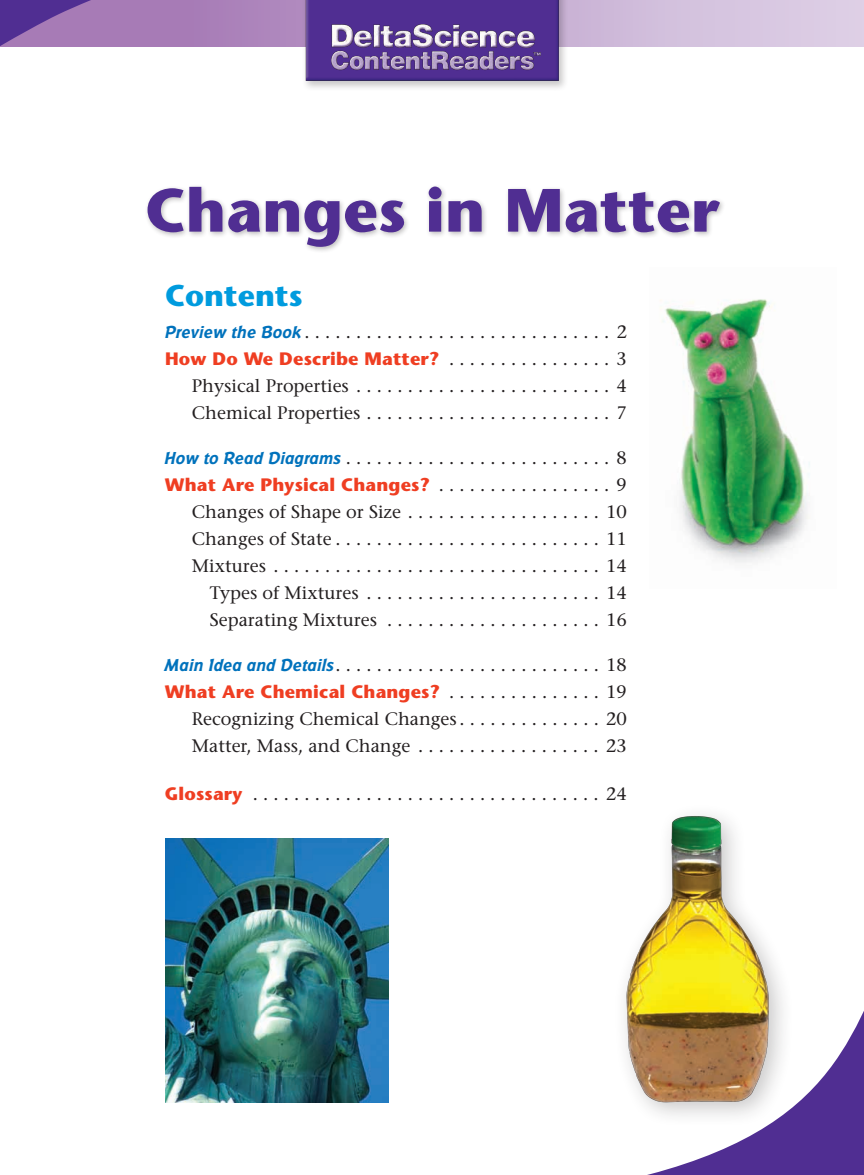
<style>
.page{position:relative;width:864px;height:1175px;background:#fff}
.page>*{position:absolute;margin:0;border:0;box-sizing:border-box;transform-origin:0 0}
.t1{font:700 60.9px "Stone Sans";color:#502e92}
.t2{font:700 30px "Stone Sans";color:#009bde}
.t3{font:18px/27px "Stone Serif";color:#231f20}
.t4{font:700 18px "Stone Sans";letter-spacing:.01em;color:#ef3e22}
.s1{font-family:"Badger";font-weight:700;font-style:italic;color:#0072bc}
.s2{font-family:"Stone Serif";font-weight:400;color:#231f20}
.s3{font-family:"Stone Sans";font-weight:700;color:#ef3e22}
</style>
<div class="page">
<svg style="left:161px;top:0;width:703px;height:46px;background:#c7add2"></svg>
<div style="left:302px;top:0;width:284px;height:104px;background:#231f20;opacity:.25"></div>
<img style="left:300px;top:0;width:265px;height:85px">
<div style="left:331px;top:24px;width:237px;height:75px;background:#502e92;opacity:.8"></div>
<img style="left:319px;top:14px;width:229px;height:67px">
<svg style="left:0;top:0;width:161px;height:46px;background:#8f66ac"></svg>
<svg style="left:651px;top:1011px;width:213px;height:163px;fill:#502e92"></svg>
<img style="left:660px;top:299px;width:150px;height:264px">
<div style="left:612px;top:801px;width:208px;height:358px;background:#231f20;opacity:.25"></div>
<img style="left:618px;top:801px;width:160px;height:308px">
<img style="left:165px;top:838px;width:223px;height:264px">
<div style="left:144px;top:183px;width:720px;height:111px;background:#231f20;opacity:.3"></div>
<h1 class="t1" style="left:145px;top:174px;width:576px">Changes in Matter</h1>
<h2 class="t2" style="left:165px;top:278px;width:139px">Contents</h2>
<p class="t3" style="left:165px;top:318px;width:464px"><span class="s1">Preview the Book</span> . . . . . . . . . . . . . . . . . . . . . . . . . . . . . . 2</p>
<p class="t4" style="left:165px;top:347px;width:463px">How Do We Describe Matter? <span class="s2">. . . . . . . . . . . . . . . . 3</span></p>
<p class="t3" style="left:192px;top:372px;width:437px">Physical Properties . . . . . . . . . . . . . . . . . . . . . . . . . 4<br>Chemical Properties . . . . . . . . . . . . . . . . . . . . . . . . 7</p>
<p class="t3" style="left:165px;top:444px;width:464px"><span class="s1">How to Read Diagrams</span> . . . . . . . . . . . . . . . . . . . . . . . . . . 8</p>
<p class="t4" style="left:165px;top:473px;width:463px">What Are Physical Changes? <span class="s2">. . . . . . . . . . . . . . . . . 9</span></p>
<p class="t3" style="left:192px;top:498px;width:437px;text-align:right">Changes of Shape or Size . . . . . . . . . . . . . . . . . . . 10<br>Changes of State . . . . . . . . . . . . . . . . . . . . . . . . . . 11<br>Mixtures . . . . . . . . . . . . . . . . . . . . . . . . . . . . . . . . 14<br>Types of Mixtures . . . . . . . . . . . . . . . . . . . . . . . 14<br>Separating Mixtures . . . . . . . . . . . . . . . . . . . . . 16</p>
<p class="t3" style="left:165px;top:651px;width:464px"><span class="s1">Main Idea and Details</span> . . . . . . . . . . . . . . . . . . . . . . . . . . 18</p>
<p class="t4" style="left:165px;top:680px;width:463px">What Are Chemical Changes? <span class="s2">. . . . . . . . . . . . . . . 19</span></p>
<p class="t3" style="left:192px;top:705px;width:437px">Recognizing Chemical Changes . . . . . . . . . . . . . . 20<br>Matter, Mass, and Change . . . . . . . . . . . . . . . . . . 23</p>
<p class="t3" style="left:165px;top:780px;width:464px"><span class="s3">Glossary</span> . . . . . . . . . . . . . . . . . . . . . . . . . . . . . . . . . . 24</p>
</div>
